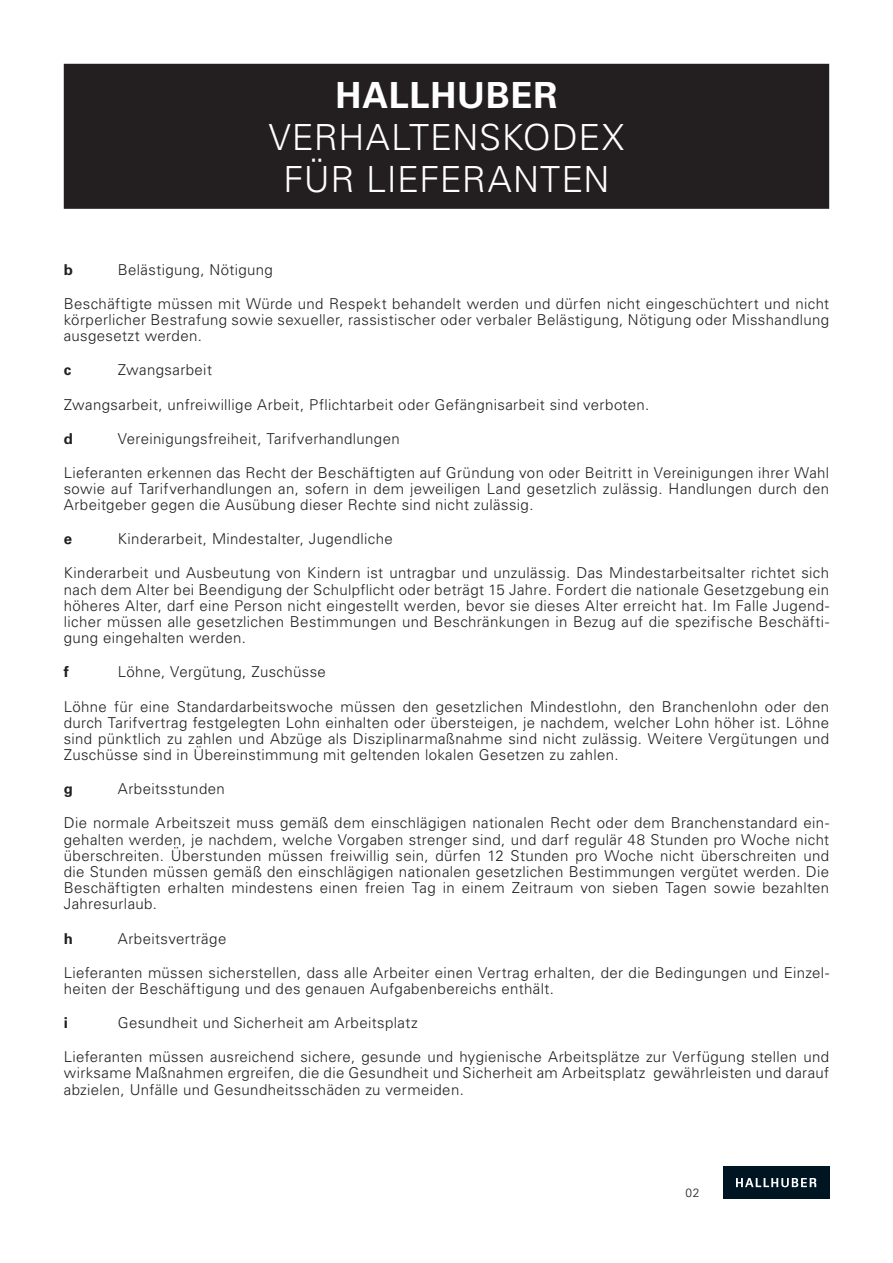
<style>
.page{position:relative;width:893px;height:1263px;background:#fff}
.page>*{position:absolute;margin:0;border:0;box-sizing:border-box;transform-origin:0 0}
.t1{font:300 36px "Univers";letter-spacing:.02em;color:#fff}
.t2{font:700 36px "Univers";letter-spacing:.02em;color:#fff}
.t3{font:300 15px/16.2px "Univers";letter-spacing:.025em;color:#231f20;text-align:justify}
.t4{font:700 15px "Univers";color:#231f20}
.t5{font:300 12px "Univers";color:#231f20}
</style>
<div class="page">
<div style="left:65px;top:65px;width:763px;height:143px;background:#231f20"></div>
<div style="left:64px;top:64px;width:765px;height:145px;border:2px solid #231f20"></div>
<div style="left:723px;top:1167px;width:106px;height:32px;background:#001522"></div>
<svg style="left:736px;top:1178px;width:80px;height:9px"></svg>
<p class="t2" style="left:335px;top:74px;width:224px">HALLHUBER</p>
<p class="t1" style="left:269px;top:115px;width:357px">VERHALTENSKODEX</p>
<p class="t1" style="left:283px;top:157px;width:328px">FÜR LIEFERANTEN</p>
<p class="t4" style="left:64px;top:261px;width:11px">b</p>
<p class="t3" style="left:118px;top:261px;width:157px">Belästigung, Nötigung</p>
<p class="t3" style="left:64px;top:295px;width:767px">Beschäftigte müssen mit Würde und Respekt behandelt werden und dürfen nicht eingeschüchtert und nicht körperlicher Bestrafung sowie sexueller, rassistischer oder verbaler Belästigung, Nötigung oder Misshandlung ausgesetzt werden.</p>
<p class="t4" style="left:64px;top:361px;width:9px">c</p>
<p class="t3" style="left:118px;top:362px;width:96px">Zwangsarbeit</p>
<p class="t3" style="left:64px;top:396px;width:587px">Zwangsarbeit, unfreiwillige Arbeit, Pflichtarbeit oder Gefängnisarbeit sind verboten.</p>
<p class="t4" style="left:64px;top:430px;width:11px">d</p>
<p class="t3" style="left:118px;top:430px;width:283px">Vereinigungsfreiheit, Tarifverhandlungen</p>
<p class="t3" style="left:64px;top:464px;width:767px">Lieferanten erkennen das Recht der Beschäftigten auf Gründung von oder Beitritt in Vereinigungen ihrer Wahl sowie auf Tarifverhandlungen an, sofern in dem jeweiligen Land gesetzlich zulässig. Handlungen durch den Arbeitgeber gegen die Ausübung dieser Rechte sind nicht zulässig.</p>
<p class="t4" style="left:64px;top:530px;width:10px">e</p>
<p class="t3" style="left:118px;top:531px;width:276px">Kinderarbeit, Mindestalter, Jugendliche</p>
<p class="t3" style="left:64px;top:565px;width:767px">Kinderarbeit und Ausbeutung von Kindern ist untragbar und unzulässig. Das Mindestarbeitsalter richtet sich nach dem Alter bei Beendigung der Schulpflicht oder beträgt 15 Jahre. Fordert die nationale Gesetzgebung ein höheres Alter, darf eine Person nicht eingestellt werden, bevor sie dieses Alter erreicht hat. Im Falle Jugend&shy;licher müssen alle gesetzlichen Bestimmungen und Beschränkungen in Bezug auf die spezifische Beschäfti&shy;gung eingehalten werden.</p>
<p class="t4" style="left:64px;top:663px;width:6px">f</p>
<p class="t3" style="left:118px;top:664px;width:210px">Löhne, Vergütung, Zuschüsse</p>
<p class="t3" style="left:64px;top:698px;width:767px">Löhne für eine Standardarbeitswoche müssen den gesetzlichen Mindestlohn, den Branchenlohn oder den durch Tarifvertrag festgelegten Lohn einhalten oder übersteigen, je nachdem, welcher Lohn höher ist. Löhne sind pünktlich zu zahlen und Abzüge als Disziplinarmaßnahme sind nicht zulässig. Weitere Vergütungen und Zuschüsse sind in Übereinstimmung mit geltenden lokalen Gesetzen zu zahlen.</p>
<p class="t4" style="left:64px;top:780px;width:11px">g</p>
<p class="t3" style="left:118px;top:781px;width:109px">Arbeitsstunden</p>
<p class="t3" style="left:64px;top:815px;width:767px">Die normale Arbeitszeit muss gemäß dem einschlägigen nationalen Recht oder dem Branchenstandard ein&shy;gehalten werden, je nachdem, welche Vorgaben strenger sind, und darf regulär 48 Stunden pro Woche nicht überschreiten. Überstunden müssen freiwillig sein, dürfen 12 Stunden pro Woche nicht überschreiten und die Stunden müssen gemäß den einschlägigen nationalen gesetzlichen Bestimmungen vergütet werden. Die Beschäftigten erhalten mindestens einen freien Tag in einem Zeitraum von sieben Tagen sowie bezahlten Jahresurlaub.</p>
<p class="t4" style="left:64px;top:929px;width:11px">h</p>
<p class="t3" style="left:118px;top:930px;width:110px">Arbeitsverträge</p>
<p class="t3" style="left:64px;top:964px;width:767px">Lieferanten müssen sicherstellen, dass alle Arbeiter einen Vertrag erhalten, der die Bedingungen und Einzel&shy;heiten der Beschäftigung und des genauen Aufgabenbereichs enthält.</p>
<p class="t4" style="left:64px;top:1014px;width:6px">i</p>
<p class="t3" style="left:118px;top:1015px;width:301px">Gesundheit und Sicherheit am Arbeitsplatz</p>
<p class="t3" style="left:64px;top:1049px;width:767px">Lieferanten müssen ausreichend sichere, gesunde und hygienische Arbeitsplätze zur Verfügung stellen und wirksame Maßnahmen ergreifen, die die Gesundheit und Sicherheit am Arbeitsplatz gewährleisten und darauf abzielen, Unfälle und Gesundheitsschäden zu vermeiden.</p>
<p class="t5" style="left:685px;top:1185px;width:15px">02</p>
</div>
